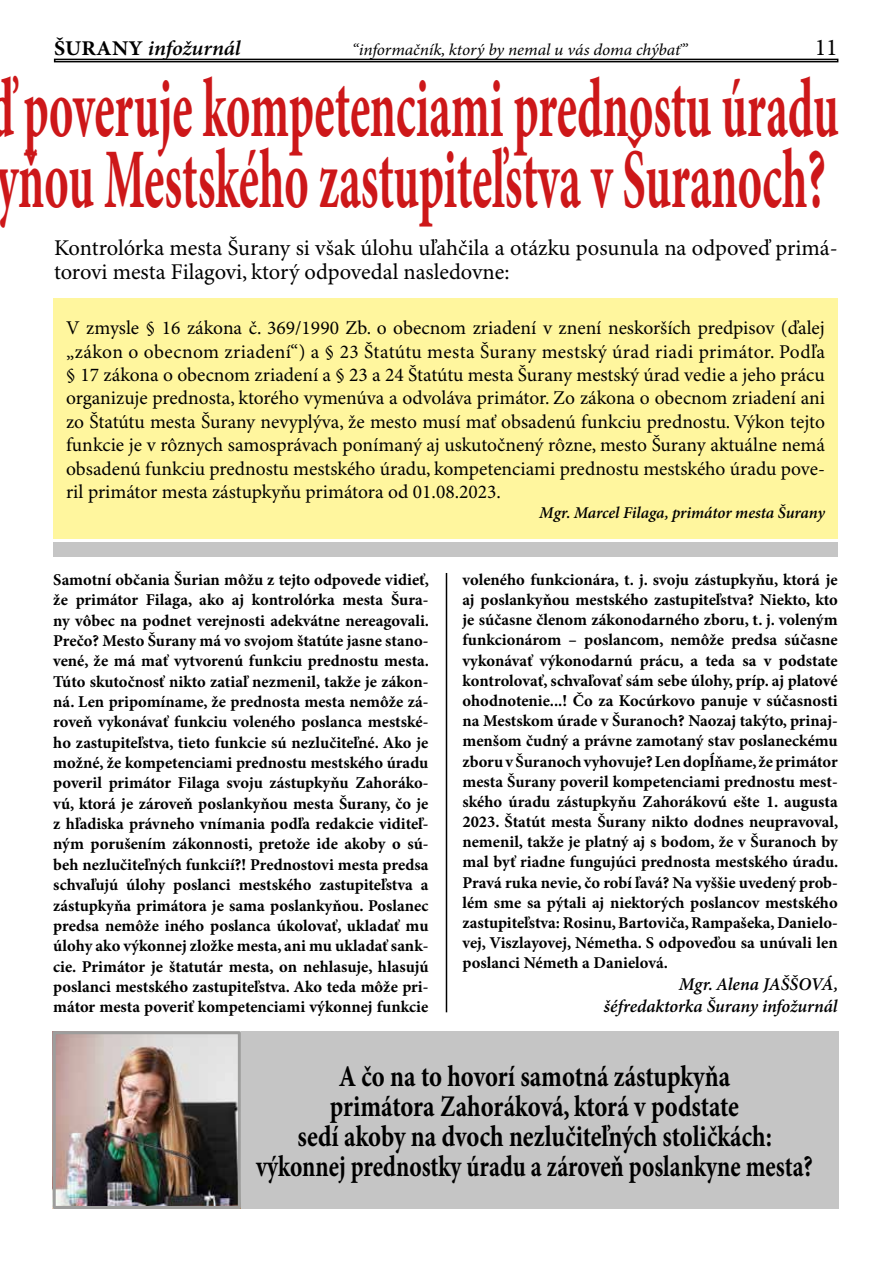
<style>
.page{position:relative;width:893px;height:1263px;background:#fff}
.page>*{position:absolute;margin:0;border:0;box-sizing:border-box;transform-origin:0 0}
.t1{font:700 84.9px/70.5px "Minion Pro";letter-spacing:-.005em;color:#cd1719;scale:.54 1}
.t2{font:700 30px/30px "Minion Pro";color:#000;text-align:center;scale:.82 1}
.t3{font:24px "Minion Pro";color:#000}
.t4{font:22.5px/24.3px "Minion Pro";color:#000}
.t5{font:italic 600 21px "Minion Pro";letter-spacing:-.01em;color:#000;scale:1.05 1}
.t6{font:19.5px/23.4px "Minion Pro";letter-spacing:-.005em;color:#000;text-align:justify}
.t7{font:italic 600 18px/21.8px "Minion Pro";letter-spacing:-.01em;color:#000;text-align:right}
.t8{font:700 16.5px/20.4px "Minion Pro";color:#000;text-align:justify}
.t9{font:italic 16.5px "Minion Pro";letter-spacing:-.005em;color:#000;scale:1.05 1}
.t10{font:italic 600 16.5px "Minion Pro";letter-spacing:-.01em;color:#000}
.s1{font-weight:700;font-style:normal}
</style>
<div class="page">
<div style="left:53px;top:299px;width:785px;height:240px;background:#fff69e"></div>
<div style="left:53px;top:1031px;width:786px;height:178px;background:#c5c5c5"></div>
<div style="left:53px;top:543px;width:785px;height:14px;background:#c5c5c5"></div>
<hr style="left:446px;top:573px;width:1px;height:439px;background:#000">
<img style="left:57px;top:1035px;width:180px;height:170px">
<div style="left:53px;top:1031px;width:188px;height:178px;border:3px solid #9d9d9c"></div>
<div style="left:54px;top:59px;width:784px;height:3px;border:2px solid #000"></div>
<p class="t5" style="left:54px;top:35px;width:179px"><span class="s1">ŠURANY</span> infožurnál</p>
<p class="t9" style="left:352px;top:40px;width:321px">“informačník, ktorý by nemal u vás doma chýbať”</p>
<h3 class="t3" style="left:815px;top:33px;width:25px">11</h3>
<h1 class="t1" style="left:-12px;top:77px;width:1577px">ď poveruje kompetenciami prednostu úradu yňou Mestského zastupiteľstva v Šuranoch?</h1>
<h3 class="t4" style="left:54px;top:236px;width:785px">Kontrolórka mesta Šurany si však úlohu uľahčila a otázku posunula na odpoveď primá&shy;torovi mesta Filagovi, ktorý odpovedal nasledovne:</h3>
<p class="t6" style="left:66px;top:317px;width:760px">V zmysle § 16 zákona č. 369/1990 Zb. o obecnom zriadení v znení neskorších predpisov (ďalej „zákon o obecnom zriadení“) a § 23 Štatútu mesta Šurany mestský úrad riadi primátor. Podľa § 17 zákona o obecnom zriadení a § 23 a 24 Štatútu mesta Šurany mestský úrad vedie a jeho prácu organizuje prednosta, ktorého vymenúva a odvoláva primátor. Zo zákona o obecnom zriadení ani zo Štatútu mesta Šurany nevyplýva, že mesto musí mať obsadenú funkciu prednostu. Výkon tejto funkcie je v rôznych samosprávach ponímaný aj uskutočnený rôzne, mesto Šurany aktuálne nemá obsadenú funkciu prednostu mestského úradu, kompetenciami prednostu mestského úradu pove&shy;ril primátor mesta zástupkyňu primátora od 01.08.2023.</p>
<p class="t10" style="left:539px;top:502px;width:287px">Mgr. Marcel Filaga, primátor mesta Šurany</p>
<p class="t8" style="left:53px;top:570px;width:377px">Samotní občania Šurian môžu z tejto odpovede vidieť, že primátor Filaga, ako aj kontrolórka mesta Šura&shy;ny vôbec na podnet verejnosti adekvátne nereagovali.<br>Prečo? Mesto Šurany má vo svojom štatúte jasne stano&shy;vené, že má mať vytvorenú funkciu prednostu mesta.<br>Túto skutočnosť nikto zatiaľ nezmenil, takže je zákon&shy;ná. Len pripomíname, že prednosta mesta nemôže zá&shy;roveň vykonávať funkciu voleného poslanca mestské&shy;ho zastupiteľstva, tieto funkcie sú nezlučiteľné. Ako je možné, že kompetenciami prednostu mestského úradu poveril primátor Filaga svoju zástupkyňu Zahoráko&shy;vú, ktorá je zároveň poslankyňou mesta Šurany, čo je z hľadiska právneho vnímania podľa redakcie viditeľ&shy;ným porušením zákonnosti, pretože ide akoby o sú&shy;beh nezlučiteľných funkcií?! Prednostovi mesta predsa schvaľujú úlohy poslanci mestského zastupiteľstva a zástupkyňa primátora je sama poslankyňou. Poslanec predsa nemôže iného poslanca úkolovať, ukladať mu úlohy ako výkonnej zložke mesta, ani mu ukladať sank&shy;cie. Primátor je štatutár mesta, on nehlasuje, hlasujú poslanci mestského zastupiteľstva. Ako teda môže pri&shy;mátor mesta poveriť kompetenciami výkonnej funkcie</p>
<p class="t8" style="left:462px;top:570px;width:377px">voleného funkcionára, t. j. svoju zástupkyňu, ktorá je aj poslankyňou mestského zastupiteľstva? Niekto, kto je súčasne členom zákonodarného zboru, t. j. voleným funkcionárom – poslancom, nemôže predsa súčasne vykonávať výkonodarnú prácu, a teda sa v podstate kontrolovať, schvaľovať sám sebe úlohy, príp. aj platové ohodnotenie...! Čo za Kocúrkovo panuje v súčasnosti na Mestskom úrade v Šuranoch? Naozaj takýto, prinaj&shy;menšom čudný a právne zamotaný stav poslaneckému zboru v Šuranoch vyhovuje? Len dopĺňame, že primátor mesta Šurany poveril kompetenciami prednostu mest&shy;ského úradu zástupkyňu Zahorákovú ešte 1. augusta 2023. Štatút mesta Šurany nikto dodnes neupravoval, nemenil, takže je platný aj s bodom, že v Šuranoch by mal byť riadne fungujúci prednosta mestského úradu.<br>Pravá ruka nevie, čo robí ľavá? Na vyššie uvedený prob&shy;lém sme sa pýtali aj niektorých poslancov mestského zastupiteľstva: Rosinu, Bartoviča, Rampašeka, Danielo&shy;vej, Viszlayovej, Németha. S odpoveďou sa unúvali len poslanci Németh a Danielová.</p>
<p class="t7" style="left:604px;top:974px;width:236px">Mgr. Alena JAŠŠOVÁ, šéfredaktorka Šurany infožurnál</p>
<h2 class="t2" style="left:256px;top:1063px;width:681px">A čo na to hovorí samotná zástupkyňa<br>primátora Zahoráková, ktorá v podstate<br>sedí akoby na dvoch nezlučiteľných stoličkách: výkonnej prednostky úradu a zároveň poslankyne mesta?</h2>
</div>
